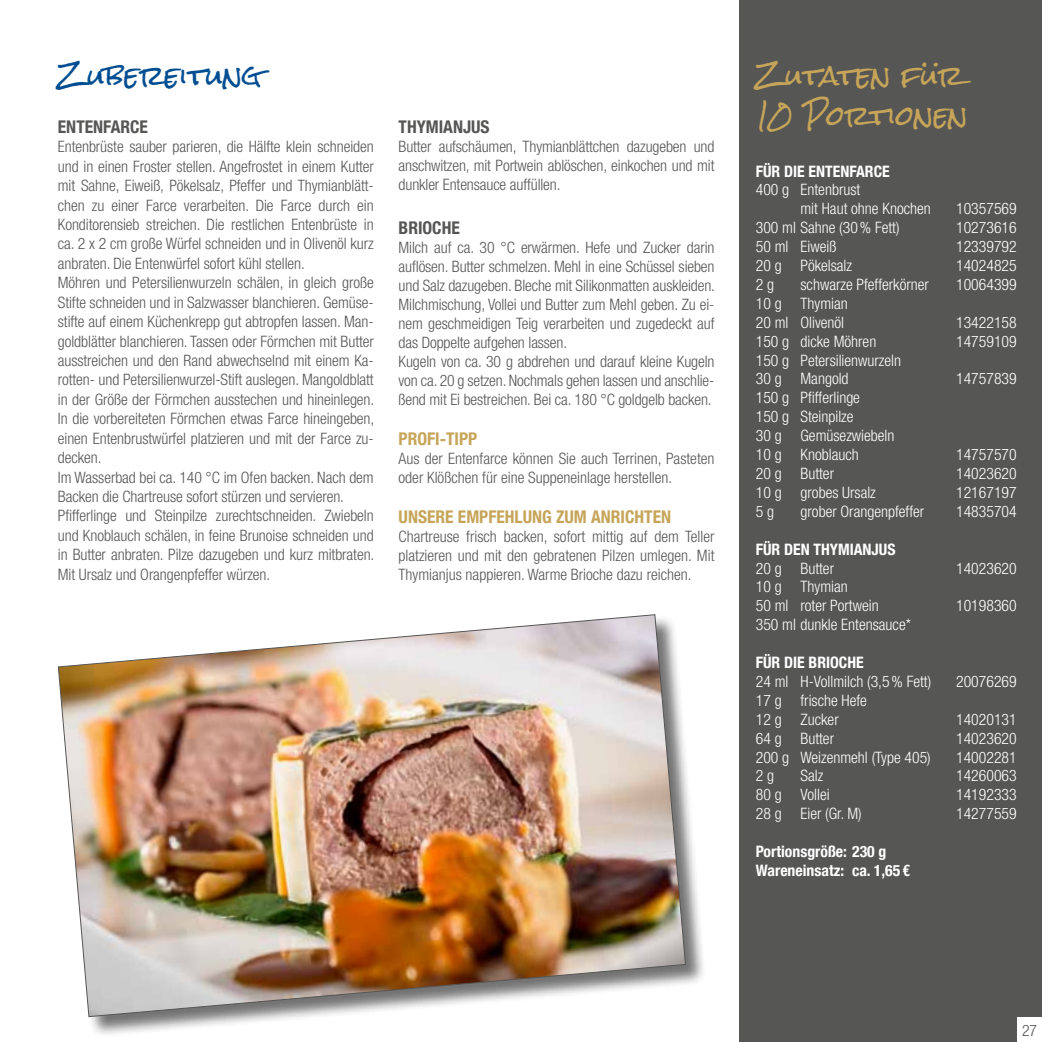
<style>
.page{position:relative;width:1042px;height:1042px;background:#fff}
.page>*{position:absolute;margin:0;border:0;box-sizing:border-box;transform-origin:0 0}
.t1{font:26.25px/40.2px "Rock Salt";color:#c6a559}
.t2{font:26.25px "Rock Salt";color:#004e91}
.t3{font:700 condensed 17.5px "Helvetica Neue LT Com";color:#c6a559}
.t4{font:700 condensed 17.5px "Helvetica Neue LT Com";color:#565655}
.t5{font:300 condensed 15.75px/19.4px "Helvetica Neue LT Com";letter-spacing:-.005em;color:#565655}
.t6{font:300 condensed 15.75px/18.9px "Helvetica Neue LT Com";color:#fff}
.t7{font:700 condensed 15.75px/18.9px "Helvetica Neue LT Com";color:#fff}
</style>
<div class="page">
<div style="left:739px;top:0;width:303px;height:1042px;background:#565655"></div>
<div style="left:1017px;top:1017px;width:25px;height:25px;background:#fff"></div>
<div style="left:59px;top:615px;width:647px;height:423px;background:#000;opacity:.55"></div>
<img style="left:57px;top:614px;width:629px;height:403px">
<h1 class="t2" style="left:58px;top:61px;width:205px">Zubereitung</h1>
<p class="t4" style="left:58px;top:116px;width:92px">ENTENFARCE</p>
<p class="t5" style="left:58px;top:137px;width:318px">Entenbrüste sauber parieren, die Hälfte klein schneiden und in einen Froster stellen. Angefrostet in einem Kutter mit Sahne, Eiweiß, Pökelsalz, Pfeffer und Thymianblätt&shy;chen zu einer Farce verarbeiten. Die Farce durch ein Konditorensieb streichen. Die restlichen Entenbrüste in ca. 2 x 2 cm große Würfel schneiden und in Olivenöl kurz anbraten. Die Entenwürfel sofort kühl stellen.<br>Möhren und Petersilienwurzeln schälen, in gleich große Stifte schneiden und in Salzwasser blanchieren. Gemüse&shy;stifte auf einem Küchenkrepp gut abtropfen lassen. Man&shy;goldblätter blanchieren. Tassen oder Förmchen mit Butter ausstreichen und den Rand abwechselnd mit einem Ka&shy;rotten- und Petersilienwurzel-Stift auslegen. Mangoldblatt in der Größe der Förmchen ausstechen und hineinlegen.<br>In die vorbereiteten Förmchen etwas Farce hineingeben, einen Entenbrustwürfel platzieren und mit der Farce zu&shy;decken.<br>Im Wasserbad bei ca. 140 °C im Ofen backen. Nach dem Backen die Chartreuse sofort stürzen und servieren.<br>Pfifferlinge und Steinpilze zurechtschneiden. Zwiebeln und Knoblauch schälen, in feine Brunoise schneiden und in Butter anbraten. Pilze dazugeben und kurz mitbraten.<br>Mit Ursalz und Orangenpfeffer würzen.</p>
<p class="t4" style="left:399px;top:116px;width:93px">THYMIANJUS</p>
<p class="t5" style="left:399px;top:136px;width:317px;line-height:18.9px;text-align:justify">Butter aufschäumen, Thymianblättchen dazugeben und anschwitzen, mit Portwein ablöschen, einkochen und mit dunkler Entensauce auffüllen.</p>
<p class="t4" style="left:399px;top:217px;width:63px">BRIOCHE</p>
<p class="t5" style="left:399px;top:238px;width:318px;line-height:18.9px">Milch auf ca. 30 °C erwärmen. Hefe und Zucker darin auflösen. Butter schmelzen. Mehl in eine Schüssel sieben und Salz dazugeben. Bleche mit Silikonmatten auskleiden.<br>Milchmischung, Vollei und Butter zum Mehl geben. Zu ei&shy;nem geschmeidigen Teig verarbeiten und zugedeckt auf das Doppelte aufgehen lassen.<br>Kugeln von ca. 30 g abdrehen und darauf kleine Kugeln von ca. 20 g setzen. Nochmals gehen lassen und anschlie&shy;ßend mit Ei bestreichen. Bei ca. 180 °C goldgelb backen.</p>
<p class="t3" style="left:399px;top:428px;width:80px">PROFI-TIPP</p>
<p class="t5" style="left:399px;top:449px;width:317px;line-height:18.9px">Aus der Entenfarce können Sie auch Terrinen, Pasteten oder Klößchen für eine Suppeneinlage herstellen.</p>
<p class="t3" style="left:399px;top:506px;width:274px">UNSERE EM PFEHLUNG ZUM ANRICHTEN</p>
<p class="t5" style="left:399px;top:527px;width:317px;line-height:18.9px;text-align:justify">Chartreuse frisch backen, sofort mittig auf dem Teller platzieren und mit den gebratenen Pilzen umlegen. Mit Thymianjus nappieren. Warme Brioche dazu reichen.</p>
<h1 class="t1" style="left:756px;top:56px;width:214px">Zutaten für<br>10 Portionen</h1>
<p class="t7" style="left:756px;top:161px;width:135px">FÜR DIE ENTENFARCE</p>
<p class="t6" style="left:800px;top:180px;width:132px;text-indent:-45px">400 g Entenbrust<br>mit Haut ohne Knochen</p>
<p class="t6" style="left:956px;top:199px;width:62px">10357569</p>
<p class="t6" style="left:756px;top:218px;width:145px">300 ml Sahne (30% Fett)</p>
<p class="t6" style="left:956px;top:218px;width:62px">10273616</p>
<p class="t6" style="left:756px;top:237px;width:82px">50 ml Eiweiß</p>
<p class="t6" style="left:956px;top:237px;width:62px">12339792</p>
<p class="t6" style="left:756px;top:256px;width:98px">20 g Pökelsalz</p>
<p class="t6" style="left:956px;top:256px;width:62px">14024825</p>
<p class="t6" style="left:756px;top:275px;width:20px">2 g</p>
<p class="t6" style="left:800px;top:275px;width:130px">schwarze Pfefferkörner</p>
<p class="t6" style="left:956px;top:275px;width:62px">10064399</p>
<p class="t6" style="left:756px;top:294px;width:93px">10 g Thymian<br>20 ml Olivenöl</p>
<p class="t6" style="left:956px;top:313px;width:62px">13422158</p>
<p class="t6" style="left:756px;top:331px;width:122px">150 g dicke Möhren</p>
<p class="t6" style="left:956px;top:331px;width:62px">14759109</p>
<p class="t6" style="left:756px;top:350px;width:147px">150 g Petersilienwurzeln<br>30 g Mangold</p>
<p class="t6" style="left:956px;top:369px;width:62px">14757839</p>
<p class="t6" style="left:756px;top:388px;width:140px">150 g Pfifferlinge<br>150 g Steinpilze<br>30 g Gemüsezwiebeln<br>10 g Knoblauch</p>
<p class="t6" style="left:956px;top:445px;width:62px">14757570</p>
<p class="t6" style="left:756px;top:464px;width:80px">20 g Butter</p>
<p class="t6" style="left:956px;top:464px;width:62px">14023620</p>
<p class="t6" style="left:756px;top:483px;width:121px">10 g grobes Ursalz</p>
<p class="t6" style="left:956px;top:483px;width:62px">12167197</p>
<p class="t6" style="left:756px;top:502px;width:20px">5 g</p>
<p class="t6" style="left:800px;top:502px;width:125px">grober Orangenpfeffer</p>
<p class="t6" style="left:956px;top:502px;width:62px">14835704</p>
<p class="t7" style="left:756px;top:539px;width:141px">FÜR DEN THYMIANJUS</p>
<p class="t6" style="left:756px;top:558px;width:80px">20 g Butter</p>
<p class="t6" style="left:956px;top:558px;width:62px">14023620</p>
<p class="t6" style="left:756px;top:577px;width:124px">10 g Thymian<br>50 ml roter Portwein</p>
<p class="t6" style="left:956px;top:596px;width:62px">10198360</p>
<p class="t6" style="left:756px;top:615px;width:157px">350 ml dunkle Entensauce*</p>
<p class="t7" style="left:756px;top:653px;width:109px">FÜR DIE BRIOCHE</p>
<p class="t6" style="left:756px;top:672px;width:177px">24 ml H-Vollmilch (3,5% Fett)</p>
<p class="t6" style="left:956px;top:672px;width:62px">20076269</p>
<p class="t6" style="left:756px;top:691px;width:113px">17 g frische Hefe<br>12 g Zucker</p>
<p class="t6" style="left:956px;top:709px;width:62px">14020131</p>
<p class="t6" style="left:756px;top:728px;width:80px">64 g Butter</p>
<p class="t6" style="left:956px;top:728px;width:62px">14023620</p>
<p class="t6" style="left:756px;top:747px;width:176px">200 g Weizenmehl (Type 405)</p>
<p class="t6" style="left:956px;top:747px;width:62px">14002281</p>
<p class="t6" style="left:756px;top:766px;width:20px">2 g</p>
<p class="t6" style="left:800px;top:766px;width:24px">Salz</p>
<p class="t6" style="left:956px;top:766px;width:62px">14260063</p>
<p class="t6" style="left:756px;top:785px;width:75px">80 g Vollei</p>
<p class="t6" style="left:956px;top:785px;width:62px">14192333</p>
<p class="t6" style="left:756px;top:804px;width:107px">28 g Eier (Gr. M)</p>
<p class="t6" style="left:956px;top:804px;width:62px">14277559</p>
<p class="t7" style="left:756px;top:842px;width:156px">PORTIONSGRÖßE: 230 G<br>WARENEINSATZ: CA. 1,65 €</p>
<p class="t5" style="left:1022px;top:1020px;width:17px">27</p>
</div>
